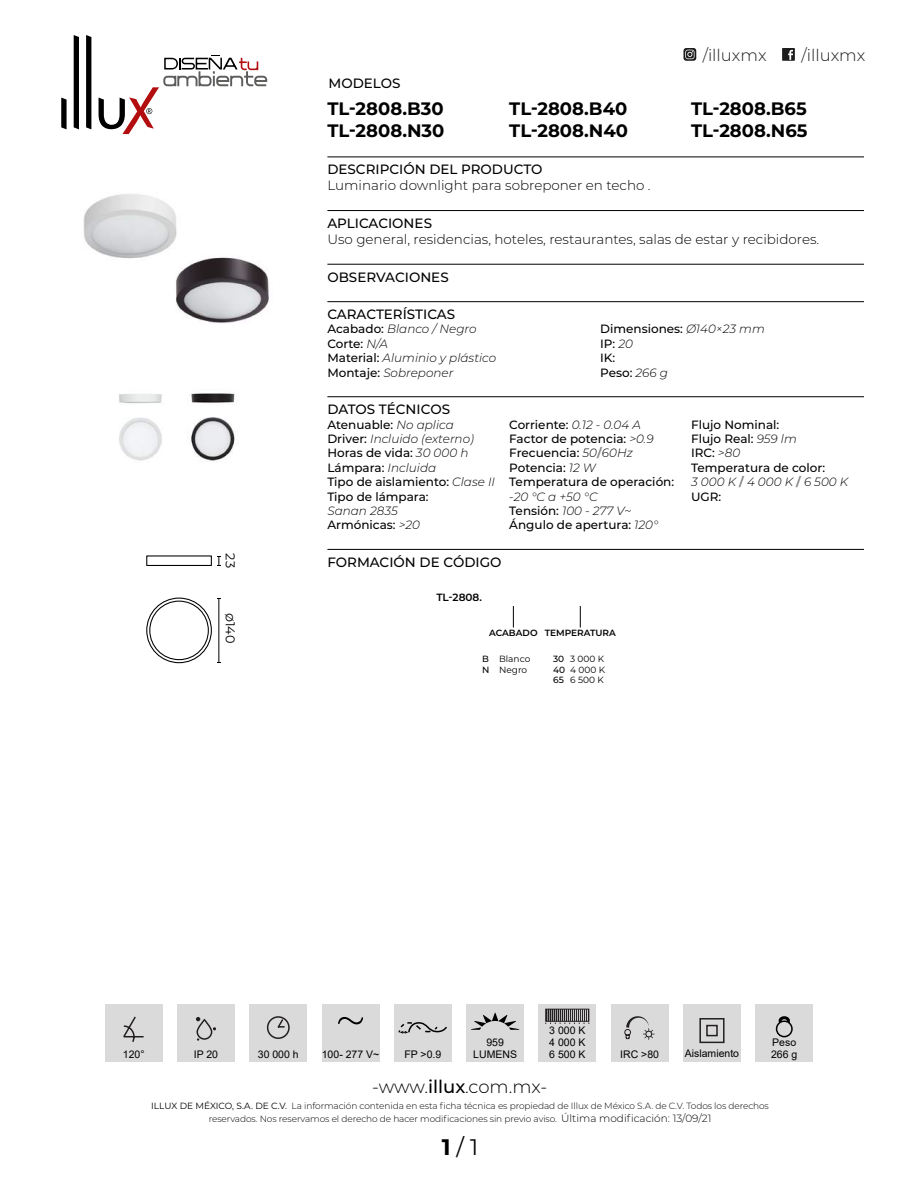
<style>
.page{position:relative;width:918px;height:1188px;background:#fff}
.page>*{position:absolute;margin:0;border:0;box-sizing:border-box;transform-origin:0 0}
.t1{font:22.5px "Montserrat";color:#000}
.t2{font:700 18px/21.6px "Montserrat";color:#000}
.t3{font:300 18px "Montserrat";letter-spacing:-.005em;color:#000}
.t4{font:300 16.5px "Montserrat";color:#1c1c1c}
.t5{font:300 13.5px "Montserrat";color:#000}
.t6{font:500 13.5px "Montserrat";color:#000}
.t7{font:12.75px "Montserrat";color:#000}
.t8{font:500 12px/14.4px "Montserrat";color:#000}
.t9{font:italic 300 12px/14.4px "Montserrat";color:#000}
.t10{font:10.5px/12px "Arial";color:#000;text-align:justify}
.t11{font:600 10.5px "Montserrat";color:#000}
.t12{font:300 9px/12.6px "Montserrat";letter-spacing:-.01em;color:#000;text-align:center}
.t13{font:9px/10.8px "Montserrat";color:#000}
.t14{font:600 9px "Montserrat";color:#000}
.s1{font-weight:500;font-style:normal}
.s2{font-weight:300;font-style:italic}
.s3{font-weight:700;color:#878787}
.s4{font-weight:500}
.s5{font-weight:400}
.s6{font-size:10.5px}
.s7{font-weight:700}
</style>
<div class="page">
<svg style="left:684px;top:48px;width:12px;height:13px"></svg>
<svg style="left:782px;top:48px;width:13px;height:13px"></svg>
<svg style="left:61px;top:98px;width:6px;height:31px"></svg>
<svg style="left:74px;top:35px;width:5px;height:94px"></svg>
<svg style="left:86px;top:35px;width:5px;height:94px"></svg>
<svg style="left:99px;top:55px;width:168px;height:79px"></svg>
<svg style="left:146px;top:555px;width:75px;height:109px"></svg>
<img style="left:119px;top:393px;width:116px;height:69px">
<img style="left:83px;top:194px;width:186px;height:129px">
<hr style="left:327px;top:157px;width:537px;height:1px;background:#000">
<hr style="left:327px;top:210px;width:537px;height:1px;background:#000">
<hr style="left:327px;top:264px;width:537px;height:1px;background:#000">
<hr style="left:327px;top:301px;width:537px;height:1px;background:#000">
<hr style="left:327px;top:396px;width:537px;height:1px;background:#000">
<hr style="left:327px;top:549px;width:537px;height:1px;background:#000">
<svg style="left:513px;top:606px;width:1px;height:22px"></svg>
<svg style="left:580px;top:606px;width:1px;height:22px"></svg>
<div style="left:683px;top:1004px;width:58px;height:58px;background:#dadada"></div>
<div style="left:699px;top:1018px;width:26px;height:25px;border:2px solid #231f20"></div>
<div style="left:706px;top:1025px;width:12px;height:11px;border:2px solid #231f20"></div>
<div style="left:322px;top:1005px;width:57px;height:57px;background:#dadada"></div>
<svg style="left:338px;top:1017px;width:25px;height:7px"></svg>
<div style="left:466px;top:1005px;width:58px;height:57px;background:#dadada"></div>
<svg style="left:471px;top:1013px;width:48px;height:17px"></svg>
<div style="left:105px;top:1005px;width:58px;height:57px;background:#dadada"></div>
<svg style="left:123px;top:1016px;width:21px;height:26px"></svg>
<div style="left:249px;top:1005px;width:58px;height:57px;background:#dadada"></div>
<svg style="left:266px;top:1016px;width:24px;height:23px"></svg>
<div style="left:177px;top:1005px;width:58px;height:57px;background:#dadada"></div>
<div style="left:196px;top:1019px;width:16px;height:21px;border:2px solid #231f20;border-radius:7px"></div>
<svg style="left:196px;top:1017px;width:4px;height:4px"></svg>
<div style="left:611px;top:1005px;width:58px;height:57px;background:#dadada"></div>
<svg style="left:624px;top:1016px;width:31px;height:24px"></svg>
<div style="left:755px;top:1005px;width:58px;height:57px;background:#dadada"></div>
<svg style="left:775px;top:1016px;width:18px;height:22px"></svg>
<div style="left:394px;top:1005px;width:58px;height:57px;background:#dadada"></div>
<svg style="left:398px;top:1022px;width:49px;height:12px"></svg>
<div style="left:539px;top:1005px;width:57px;height:57px;background:#dadada"></div>
<svg style="left:545px;top:1009px;width:45px;height:15px"></svg>
<p class="t6" style="left:328px;top:73px;width:73px">MODELOS</p>
<h3 class="t4" style="left:703px;top:44px;width:65px">/illuxmx</h3>
<h3 class="t4" style="left:801px;top:44px;width:65px">/illuxmx</h3>
<p class="t7" style="left:239px;top:553px;width:16px;rotate:90deg">23</p>
<p class="t7" style="left:239px;top:613px;width:32px;rotate:90deg">ø140</p>
<h2 class="t2" style="left:327px;top:97px;width:119px">TL-2808.B30<br>TL-2808.N30</h2>
<h2 class="t2" style="left:509px;top:97px;width:120px">TL-2808.B40<br>TL-2808.N40</h2>
<h2 class="t2" style="left:691px;top:97px;width:118px">TL-2808.B65<br>TL-2808.N65</h2>
<p class="t6" style="left:327px;top:160px;width:217px">DESCRIPCIÓN DEL PRODUCTO</p>
<p class="t5" style="left:327px;top:177px;width:325px">Luminario downlight para sobreponer en techo .</p>
<p class="t6" style="left:327px;top:214px;width:106px">APLICACIONES</p>
<p class="t5" style="left:327px;top:230px;width:493px">Uso general, residencias, hoteles, restaurantes, salas de estar y recibidores.</p>
<p class="t6" style="left:327px;top:267px;width:123px">OBSERVACIONES</p>
<p class="t6" style="left:327px;top:305px;width:129px">CARACTERÍSTICAS</p>
<p class="t9" style="left:327px;top:322px;width:170px"><span class="s1">Acabado:</span> Blanco / Negro<br><span class="s1">Corte:</span> N/A<br><span class="s1">Material:</span> Aluminio y plástico<br><span class="s1">Montaje:</span> Sobreponer</p>
<p class="t8" style="left:600px;top:322px;width:166px">Dimensiones: <span class="s2">Ø140×23 mm<br></span>IP: <span class="s2">20<br></span>IK:<br>Peso: <span class="s2">266 g</span></p>
<p class="t6" style="left:327px;top:400px;width:124px">DATOS TÉCNICOS</p>
<p class="t8" style="left:327px;top:417px;width:169px">Atenuable: <span class="s2">No aplica<br></span>Driver: <span class="s2">Incluido (externo)<br></span>Horas de vida: <span class="s2">30 000 h<br></span>Lámpara: <span class="s2">Incluida<br></span>Tipo de aislamiento: <span class="s2">Clase II<br></span>Tipo de lámpara:</p>
<p class="t9" style="left:327px;top:503px;width:94px">Sanan 2835<br><span class="s1">Armónicas:</span> &gt;20</p>
<p class="t8" style="left:509px;top:417px;width:166px">Corriente: <span class="s2">0.12 - 0.04 A<br></span>Factor de potencia: <span class="s2">&gt;0.9<br></span>Frecuencia: <span class="s2">50</span><span class="s3">/</span><span class="s2">60Hz<br></span>Potencia: <span class="s2">12 W<br></span>Temperatura de operación:</p>
<p class="t8" style="left:509px;top:489px;width:150px"><span class="s2">-20 °C a +50 °C<br></span>Tensión: <span class="s2">100 - 277 V~<br></span>Ángulo de apertura: <span class="s2">120°</span></p>
<p class="t8" style="left:691px;top:417px;width:159px">Flujo Nominal:<br>Flujo Real: <span class="s2">959 lm<br></span>IRC: <span class="s2">&gt;80<br></span>Temperatura de color:<br><span class="s2">3 000 K</span> <span class="s3">/</span> <span class="s2">4 000 K</span> <span class="s3">/</span> <span class="s2">6 500 K<br></span>UGR:</p>
<p class="t6" style="left:327px;top:553px;width:176px">FORMACIÓN DE CÓDIGO</p>
<p class="t11" style="left:436px;top:589px;width:47px">TL-2808.</p>
<p class="t14" style="left:489px;top:627px;width:128px">ACABADO TEMPERATURA</p>
<p class="t13" style="left:482px;top:653px;width:50px"><span class="s4">B</span> Blanco<br><span class="s4">N</span> Negro</p>
<p class="t13" style="left:553px;top:653px;width:53px;text-align:justify"><span class="s4">30</span> 3 000 K <span class="s4">40</span> 4 000 K <span class="s4">65</span> 6 500 K</p>
<p class="t10" style="left:549px;top:1024px;width:38px">3 000 K 4 000 K 6 500 K</p>
<p class="t10" style="left:486px;top:1036px;width:19px">959</p>
<p class="t10" style="left:772px;top:1036px;width:25px">Peso</p>
<p class="t10" style="left:322px;top:1048px;width:59px">100- 277 V~</p>
<p class="t10" style="left:685px;top:1048px;width:56px">Aislamiento</p>
<p class="t10" style="left:123px;top:1048px;width:23px">120°</p>
<p class="t10" style="left:194px;top:1048px;width:26px">IP 20</p>
<p class="t10" style="left:258px;top:1048px;width:42px">30 000 h</p>
<p class="t10" style="left:473px;top:1048px;width:45px">LUMENS</p>
<p class="t10" style="left:620px;top:1048px;width:40px">IRC &gt;80</p>
<p class="t10" style="left:404px;top:1048px;width:38px">FP &gt;0.9</p>
<p class="t10" style="left:771px;top:1048px;width:28px">266 g</p>
<h2 class="t3" style="left:372px;top:1075px;width:177px">-www.<span class="s4">illux</span>.com.mx-</h2>
<p class="t12" style="left:151px;top:1099px;width:619px"><span class="s5">ILLUX DE MÉXICO, S.A. DE C.V.</span> La información contenida en esta ficha técnica es propiedad de Illux de México S.A. de C.V. Todos los derechos reservados. Nos reservamos el derecho de hacer modificaciones sin previo aviso. <span class="s6">Última modificación: 13/09/21</span></p>
<h1 class="t1" style="left:442px;top:1132px;width:38px"><span class="s7">1</span> / 1</h1>
</div>
